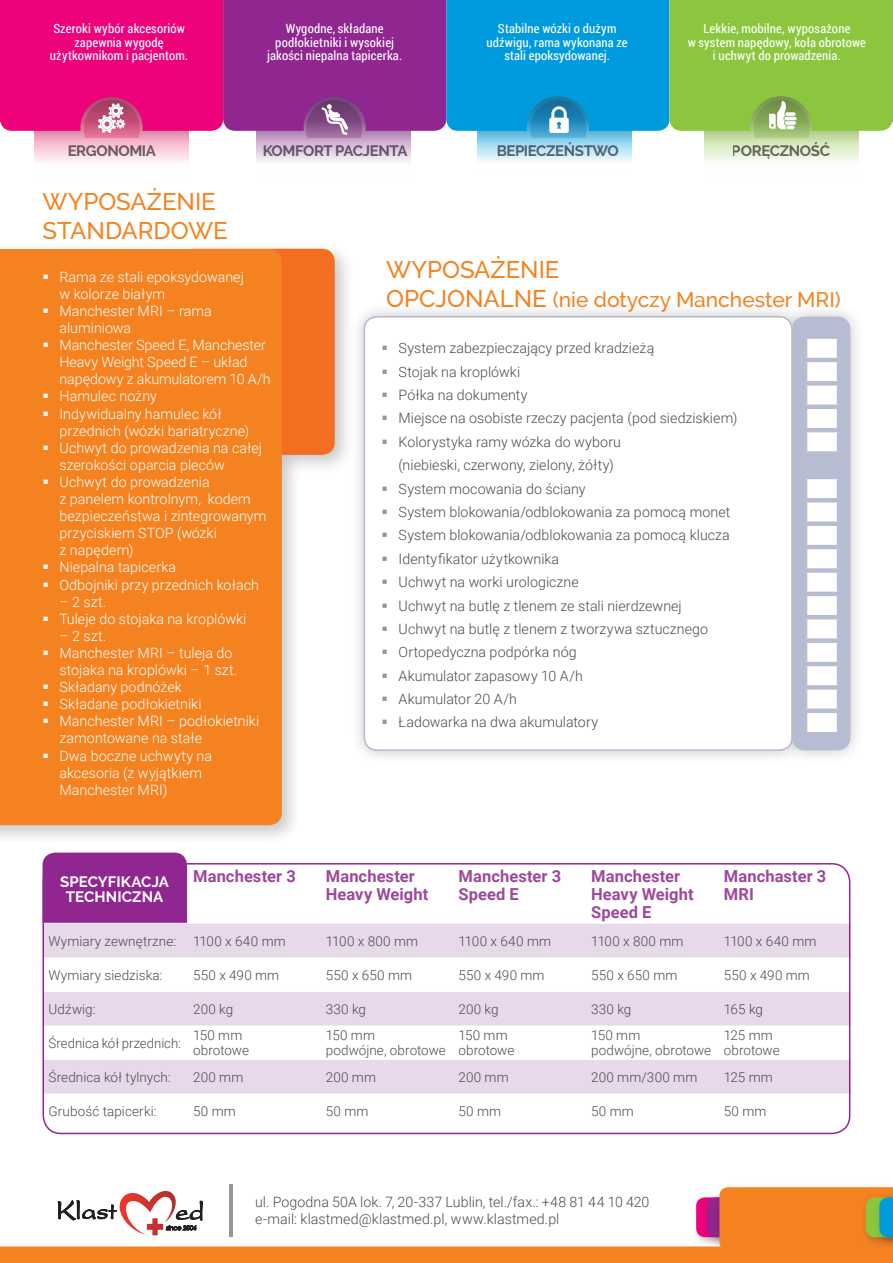
<style>
.page{position:relative;width:893px;height:1263px;background:#fff}
.page>*{position:absolute;margin:0;border:0;box-sizing:border-box;transform-origin:0 0}
.t1{font:500 24px/28.8px "Raleway";color:#f58220}
.t2{font:500 21px "Raleway";color:#f58220}
.t3{font:700 16.5px/18px "Roboto";letter-spacing:.005em;color:#9d499b}
.t4{font:700 15px "Raleway";letter-spacing:-.025em;color:#6c6d70}
.t5{font:700 15px/15px "Raleway";color:#fff;text-align:center}
.t6{font:300 14.25px/17.1px "Roboto";color:#fff}
.t7{font:300 14.25px/23.4px "Roboto";letter-spacing:.005em;color:#4b4c4d}
.t8{font:300 13.5px/15px "Roboto";letter-spacing:.01em;color:#4b4c4d}
.t9{font:12.75px/13.5px "Roboto Condensed";letter-spacing:.01em;color:#fff;text-align:center}
.s1{font-size:24px}
</style>
<div class="page">
<svg style="left:34px;top:152px;width:155px;height:10px;fill:#fce5ed"></svg>
<svg style="left:256px;top:152px;width:155px;height:10px;background:#eee2ee"></svg>
<svg style="left:478px;top:154px;width:154px;height:8px"></svg>
<svg style="left:704px;top:155px;width:154px;height:7px"></svg>
<svg style="left:34px;top:138px;width:155px;height:14px;background:#f6bfd1"></svg>
<svg style="left:256px;top:138px;width:155px;height:14px;background:#d6b9d6"></svg>
<svg style="left:478px;top:138px;width:154px;height:16px;background:#a7ddf2"></svg>
<svg style="left:704px;top:138px;width:154px;height:17px;background:#daeac4"></svg>
<div style="left:0;top:240px;width:355px;height:605px;background:#231f20;opacity:.25"></div>
<div style="left:180px;top:249px;width:155px;height:206px;background:#f36e21;border-radius:13px"></div>
<div style="left:0;top:249px;width:282px;height:576px;background:#f58220"></div>
<div style="left:872px;top:0;width:21px;height:121px;background:#8bc63e"></div>
<div style="left:349px;top:302px;width:515px;height:463px;background:#231f20;opacity:.25"></div>
<div style="left:792px;top:317px;width:58px;height:433px;background:#b6bdd2;border-radius:13px"></div>
<div style="left:364px;top:317px;width:428px;height:433px;background:#fff;border-radius:13px"></div>
<div style="left:364px;top:316px;width:429px;height:435px;border:2px solid #b1bacf;border-radius:13px"></div>
<svg style="left:807px;top:339px;width:30px;height:393px;background:#f8f9fa"></svg>
<hr style="left:803px;top:358px;width:38px;height:4px;background:#b6bdd2">
<div style="left:803px;top:381px;width:38px;height:5px;background:#b6bdd2"></div>
<div style="left:803px;top:404px;width:38px;height:5px;background:#b6bdd2"></div>
<hr style="left:803px;top:428px;width:38px;height:4px;background:#b6bdd2">
<div style="left:803px;top:451px;width:38px;height:5px;background:#b6bdd2"></div>
<hr style="left:803px;top:475px;width:38px;height:4px;background:#b6bdd2">
<div style="left:803px;top:498px;width:38px;height:5px;background:#b6bdd2"></div>
<div style="left:803px;top:521px;width:38px;height:5px;background:#b6bdd2"></div>
<hr style="left:803px;top:545px;width:38px;height:4px;background:#b6bdd2">
<div style="left:803px;top:568px;width:38px;height:5px;background:#b6bdd2"></div>
<hr style="left:803px;top:592px;width:38px;height:4px;background:#b6bdd2">
<hr style="left:803px;top:615px;width:38px;height:4px;background:#b6bdd2">
<div style="left:803px;top:638px;width:38px;height:5px;background:#b6bdd2"></div>
<hr style="left:803px;top:662px;width:38px;height:4px;background:#b6bdd2">
<div style="left:803px;top:685px;width:38px;height:5px;background:#b6bdd2"></div>
<div style="left:803px;top:708px;width:38px;height:5px;background:#b6bdd2"></div>
<svg style="left:0;top:1184px;width:893px;height:79px"></svg>
<hr style="left:230px;top:1184px;width:3px;height:52px;background:#939598">
<div style="left:46px;top:924px;width:801px;height:34px;background:#e7d8ea"></div>
<svg style="left:43px;top:992px;width:807px;height:136px"></svg>
<div style="left:43px;top:863px;width:807px;height:271px;border:2px solid #90268f;border-radius:18px"></div>
<div style="left:43px;top:853px;width:144px;height:70px;background:#90268f"></div>
<svg style="left:0;top:0;width:892px;height:138px;background:#86698e"></svg>
<svg style="left:44px;top:274px;width:4px;height:5px"></svg>
<svg style="left:44px;top:309px;width:4px;height:4px"></svg>
<svg style="left:44px;top:343px;width:4px;height:4px"></svg>
<svg style="left:44px;top:394px;width:4px;height:4px"></svg>
<svg style="left:44px;top:411px;width:4px;height:4px"></svg>
<svg style="left:44px;top:445px;width:4px;height:5px"></svg>
<svg style="left:44px;top:480px;width:4px;height:4px"></svg>
<svg style="left:44px;top:565px;width:4px;height:4px"></svg>
<svg style="left:44px;top:582px;width:4px;height:4px"></svg>
<svg style="left:44px;top:616px;width:4px;height:5px"></svg>
<svg style="left:44px;top:651px;width:4px;height:4px"></svg>
<svg style="left:44px;top:685px;width:4px;height:4px"></svg>
<svg style="left:44px;top:702px;width:4px;height:4px"></svg>
<svg style="left:44px;top:719px;width:4px;height:4px"></svg>
<svg style="left:44px;top:753px;width:4px;height:4px"></svg>
<p class="t9" style="left:50px;top:22px;width:140px">Szeroki wybór akcesoriów zapewnia wygodę użytkownikom i pacjentom.</p>
<p class="t9" style="left:688px;top:22px;width:180px">Lekkie, mobilne, wyposażone<br>w system napędowy, koła obrotowe i uchwyt do prowadzenia.</p>
<p class="t9" style="left:267px;top:22px;width:136px">Wygodne, składane podłokietniki i wysokiej jakości niepalna tapicerka.</p>
<p class="t9" style="left:487px;top:22px;width:143px">Stabilne wózki o dużym udźwigu, rama wykonana ze stali epoksydowanej.</p>
<p class="t4" style="left:68px;top:142px;width:90px">ERGONOMIA</p>
<p class="t4" style="left:262px;top:142px;width:146px">KOMFORT PACJENTA</p>
<p class="t4" style="left:732px;top:142px;width:100px">PORĘCZNOŚĆ</p>
<p class="t4" style="left:496px;top:142px;width:124px">BEPIECZEŃSTWO</p>
<h1 class="t1" style="left:43px;top:188px;width:175px">WYPOSAŻENIE stan dardowe</h1>
<p class="t6" style="left:60px;top:268px;width:213px">Rama ze stali epoksydowanej<br>w kolorze białym<br>Manchester MRI – rama aluminiowa<br>Manchester Speed E, Manchester<br>Heavy Weight Speed E – układ napędowy z akumulatorem 10 A/h<br>Hamulec nożny<br>Indywidualny hamulec kół przednich (wózki bariatryczne)<br>Uchwyt do prowadzenia na całej szerokości oparcia pleców<br>Uchwyt do prowadzenia<br>z panelem kontrolnym, kodem bezpieczeństwa i zintegrowanym przyciskiem STOP (wózki<br>z napędem)<br>Niepalna tapicerka<br>Odbojniki przy przednich kołach</p>
<p class="t6" style="left:60px;top:592px;width:188px">– 2 szt.<br>Tuleje do stojaka na kroplówki</p>
<p class="t6" style="left:60px;top:627px;width:201px">– 2 szt.<br>Manchester MRI – tuleja do stojaka na kroplówki – 1 szt.<br>Składany podnóżek<br>Składane podłokietniki<br>Manchester MRI – podłokietniki zamontowane na stałe<br>Dwa boczne uchwyty na akcesoria (z wyjątkiem<br>Manchester MRI)</p>
<h1 class="t1" style="left:386px;top:255px;width:175px">WYPOSAŻENIE</h1>
<h2 class="t2" style="left:386px;top:287px;width:456px"><span class="s1">OPCJONALNE</span> (nie dotyczy Manchester MRI)</h2>
<p class="t7" style="left:399px;top:336px;width:340px">System zabezpieczający przed kradzieżą<br>Stojak na kroplówki<br>Półka na dokumenty<br>Miejsce na osobiste rzeczy pacjenta (pod siedziskiem)<br>Kolorystyka ramy wózka do wyboru<br>(niebieski, czerwony, zielony, żółty)<br>System mocowania do ściany<br>System blokowania/odblokowania za pomocą monet System blokowania/odblokowania za pomocą klucza Identyfikator użytkownika<br>Uchwyt na worki urologiczne<br>Uchwyt na butlę z tlenem ze stali nierdzewnej<br>Uchwyt na butlę z tlenem z tworzywa sztucznego Ortopedyczna podpórka nóg<br>Akumulator zapasowy 10 A/h<br>Akumulator 20 A/h<br>Ładowarka na dwa akumulatory</p>
<p class="t3" style="left:193px;top:866px;width:104px">Manchester 3</p>
<p class="t3" style="left:326px;top:866px;width:104px">Manchester<br>Heavy Weight</p>
<p class="t3" style="left:458px;top:866px;width:104px">Manchester 3<br>Speed E</p>
<p class="t3" style="left:591px;top:866px;width:104px">Manchester<br>Heavy Weight<br>Speed E</p>
<p class="t3" style="left:724px;top:866px;width:104px">Manchaster 3<br>MRI</p>
<p class="t8" style="left:49px;top:933px;width:239px">Wymiary zewnętrzne: 1100 x 640 mm</p>
<p class="t8" style="left:326px;top:933px;width:94px">1100 x 800 mm</p>
<p class="t8" style="left:458px;top:933px;width:94px">1100 x 640 mm</p>
<p class="t8" style="left:591px;top:933px;width:94px">1100 x 800 mm</p>
<p class="t8" style="left:724px;top:933px;width:94px">1100 x 640 mm</p>
<p class="t8" style="left:49px;top:967px;width:115px">Wymiary siedziska:</p>
<p class="t8" style="left:193px;top:967px;width:88px">550 x 490 mm</p>
<p class="t8" style="left:326px;top:967px;width:88px">550 x 650 mm</p>
<p class="t8" style="left:458px;top:967px;width:88px">550 x 490 mm</p>
<p class="t8" style="left:591px;top:967px;width:88px">550 x 650 mm</p>
<p class="t8" style="left:724px;top:967px;width:88px">550 x 490 mm</p>
<p class="t8" style="left:49px;top:1001px;width:49px">Udźwig:</p>
<p class="t8" style="left:193px;top:1001px;width:42px">200 kg</p>
<p class="t8" style="left:326px;top:1001px;width:42px">330 kg</p>
<p class="t8" style="left:458px;top:1001px;width:42px">200 kg</p>
<p class="t8" style="left:591px;top:1001px;width:42px">330 kg</p>
<p class="t8" style="left:724px;top:1001px;width:41px">165 kg</p>
<p class="t8" style="left:49px;top:1035px;width:134px">Średnica kół przednich:</p>
<p class="t8" style="left:193px;top:1027px;width:57px">150 mm obrotowe</p>
<p class="t8" style="left:326px;top:1027px;width:122px">150 mm<br>podwójne, obrotowe</p>
<p class="t8" style="left:458px;top:1027px;width:57px">150 mm obrotowe</p>
<p class="t8" style="left:591px;top:1027px;width:122px">150 mm<br>podwójne, obrotowe</p>
<p class="t8" style="left:724px;top:1027px;width:57px">125 mm obrotowe</p>
<p class="t8" style="left:49px;top:1069px;width:124px">Średnica kół tylnych:</p>
<p class="t8" style="left:193px;top:1069px;width:52px">200 mm</p>
<p class="t8" style="left:326px;top:1069px;width:52px">200 mm</p>
<p class="t8" style="left:458px;top:1069px;width:52px">200 mm</p>
<p class="t8" style="left:591px;top:1069px;width:108px">200 mm/300 mm</p>
<p class="t8" style="left:724px;top:1069px;width:50px">125 mm</p>
<p class="t8" style="left:49px;top:1103px;width:110px">Grubość tapicerki:</p>
<p class="t8" style="left:193px;top:1103px;width:44px">50 mm</p>
<p class="t8" style="left:326px;top:1103px;width:44px">50 mm</p>
<p class="t8" style="left:458px;top:1103px;width:44px">50 mm</p>
<p class="t8" style="left:591px;top:1103px;width:44px">50 mm</p>
<p class="t8" style="left:724px;top:1103px;width:44px">50 mm</p>
<p class="t5" style="left:60px;top:874px;width:110px">SPECYFIKACJA<br>TECHNICZNA</p>
<p class="t7" style="left:255px;top:1193px;width:396px;line-height:17.1px">ul. Pogodna 50A lok. 7, 20-337 Lublin, tel./fax.: +48 81 44 10 420 e-mail: klastmed@klastmed.pl, www.klastmed.pl</p>
</div>
